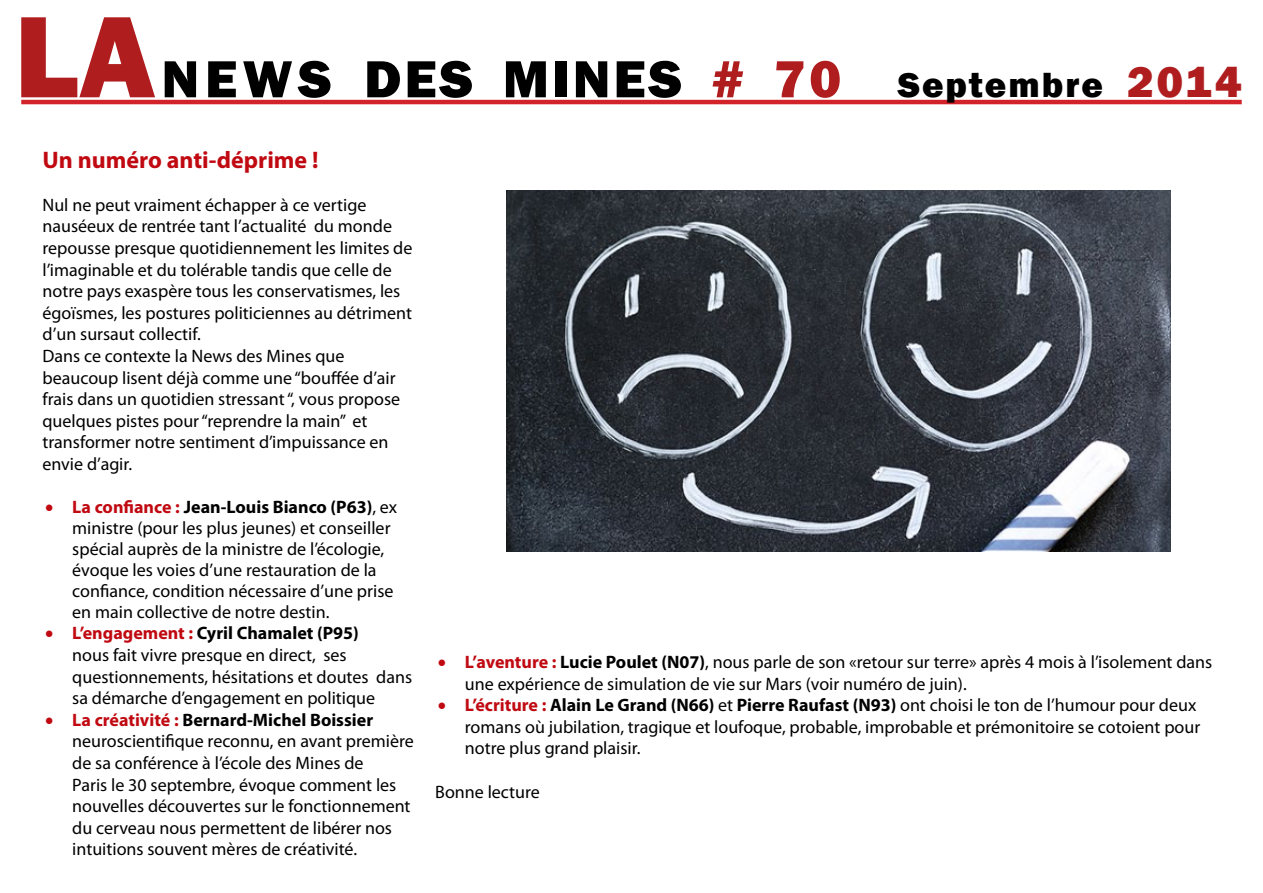
<style>
.page{position:relative;width:1263px;height:893px;background:#fff}
.page>*{position:absolute;margin:0;border:0;box-sizing:border-box;transform-origin:0 0}
.t1{font:800 120px "Franklin Gothic";color:#af1d1f}
.t2{font:800 54px "Franklin Gothic";letter-spacing:.055em;color:#000}
.t3{font:800 36px "Franklin Gothic";letter-spacing:.055em;color:#000}
.t4{font:700 24px "Myriad Pro";color:#c00911}
.t5{font:18px/21.6px "Myriad Pro";color:#000}
.s1{color:#af1d1f}
.s2{font-size:45px;color:#af1d1f}
.s3{color:#c00911}
.s4{font-weight:700;color:#c00911}
.s5{font-weight:700}
</style>
<div class="page">
<hr style="left:21px;top:100px;width:1221px;height:4px;background:#d2232a">
<img style="left:506px;top:190px;width:664px;height:362px">
<h1 class="t1" style="left:14px;top:-21px;width:143px">LA</h1>
<h2 class="t2" style="left:161px;top:44px;width:681px">NEWS DES MINES <span class="s1"># 70</span></h2>
<h3 class="t3" style="left:898px;top:62px;width:345px">Septembre <span class="s2">2014</span></h3>
<h3 class="t4" style="left:43px;top:144px;width:277px">Un numéro anti-déprime !</h3>
<p class="t5" style="left:43px;top:194px;width:371px">Nul ne peut vraiment échapper à ce vertige nauséeux de rentrée tant l’actualité du monde repousse presque quotidiennement les limites de l’imaginable et du tolérable tandis que celle de notre pays exaspère tous les conservatismes, les égoïsmes, les postures politiciennes au détriment d’un sursaut collectif.<br>Dans ce contexte la News des Mines que beaucoup lisent déjà comme une “bouffée d’air frais dans un quotidien stressant “, vous propose quelques pistes pour “reprendre la main” et transformer notre sentiment d’impuissance en envie d’agir.</p>
<p class="t5" style="left:72px;top:496px;width:326px;line-height:21px;text-indent:-27px"><span class="s3">•</span> <span class="s4">La confiance :</span> <span class="s5">Jean-Louis Bianco (P63)</span>, ex ministre (pour les plus jeunes) et conseiller spécial auprès de la ministre de l’écologie, évoque les voies d’une restauration de la confiance, condition nécessaire d’une prise en main collective de notre destin.</p>
<p class="t5" style="left:72px;top:622px;width:341px;text-indent:-27px"><span class="s3">•</span> <span class="s4">L’engagement :</span> <span class="s5">Cyril Chamalet (P95)<br></span>nous fait vivre presque en direct, ses questionnements, hésitations et doutes dans sa démarche d’engagement en politique</p>
<p class="t5" style="left:72px;top:709px;width:343px;text-indent:-27px"><span class="s3">•</span> <span class="s4">La créativité :</span> <span class="s5">Bernard-Michel Boissier </span>neuroscientifique reconnu, en avant première de sa conférence à l’école des Mines de<br>Paris le 30 septembre, évoque comment les nouvelles découvertes sur le fonctionnement du cerveau nous permettent de libérer nos intuitions souvent mères de créativité.</p>
<p class="t5" style="left:465px;top:651px;width:749px;text-indent:-27px"><span class="s3">•</span> <span class="s4">L’aventure :</span> <span class="s5">Lucie Poulet (N07)</span>, nous parle de son «retour sur terre» après 4 mois à l’isolement dans une expérience de simulation de vie sur Mars (voir numéro de juin).</p>
<p class="t5" style="left:465px;top:694px;width:737px;text-indent:-27px"><span class="s3">•</span> <span class="s4">L’écriture :</span> <span class="s5">Alain Le Grand (N66)</span> et <span class="s5">Pierre Raufast (N93)</span> ont choisi le ton de l’humour pour deux romans où jubilation, tragique et loufoque, probable, improbable et prémonitoire se cotoient pour notre plus grand plaisir.</p>
<p class="t5" style="left:435px;top:780px;width:106px">Bonne lecture</p>
</div>
